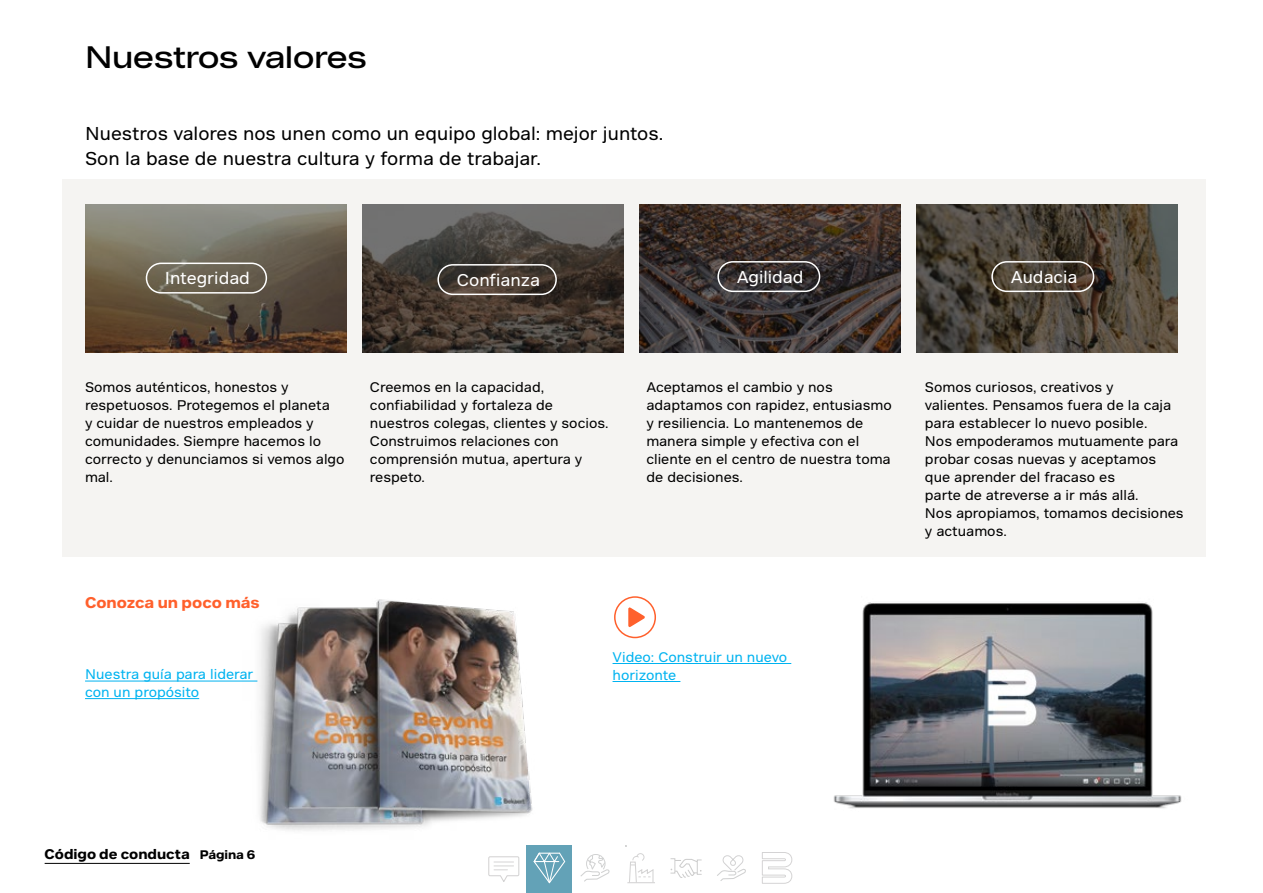
<style>
.page{position:relative;width:1263px;height:893px;background:#fff}
.page>*{position:absolute;margin:0;border:0;box-sizing:border-box;transform-origin:0 0}
.Title_X_X_-_Black_reg{font:30px "Bekaert Headline";color:#000}
.BRO_Intro_text{font:18px/25.5px "Bekaert Text";color:#000}
.SubtitleBlueFrame{font:16.5px "Bekaert Text";color:#fff}
.Subtitle_-_Orange_Bold_pt_10{font:700 15px "Bekaert Text";color:#ff602c}
.BRO_Body_text{font:13.5px/18px "Bekaert Text";color:#000}
.BRO_url{font:13.5px/17.5px "Bekaert Text";color:#00b3f0}
.BRO_Body_text-2{font:13.5px/18px "Bekaert Text";color:#00b3f0}
.t1{font:700 13.5px "Bekaert Text";color:#000}
.s1{font-size:12px}
</style>
<div class="page">
<hr style="left:85px;top:681px;width:172px;height:1px;background:#00b3f0">
<hr style="left:85px;top:698px;width:114px;height:1px;background:#00b3f0">
<img style="left:235px;top:599px;width:298px;height:271px">
<img style="left:791px;top:552px;width:415px;height:257px">
<hr style="left:612px;top:663px;width:179px;height:1px;background:#00b3f0">
<hr style="left:612px;top:681px;width:68px;height:1px;background:#00b3f0">
<svg style="left:628px;top:607px;width:17px;height:20px"></svg>
<div style="left:614px;top:596px;width:42px;height:42px;border:2px solid #ff602c;border-radius:50%"></div>
<div style="left:62px;top:179px;width:1143px;height:378px;background:#f5f4f2"></div>
<svg style="left:85px;top:204px;width:262px;height:148px;background:#685d4e"></svg>
<svg style="left:362px;top:204px;width:262px;height:148px;background:#4b443e"></svg>
<svg style="left:639px;top:204px;width:262px;height:148px;background:#3d3330"></svg>
<svg style="left:916px;top:204px;width:262px;height:148px;background:#4a4338"></svg>
<div style="left:146px;top:263px;width:121px;height:31px;border:2px solid #fff;border-radius:15px"></div>
<div style="left:437px;top:264px;width:120px;height:31px;border:2px solid #fff;border-radius:15px"></div>
<div style="left:717px;top:261px;width:103px;height:31px;border:2px solid #fff;border-radius:15px"></div>
<div style="left:991px;top:261px;width:103px;height:31px;border:2px solid #fff;border-radius:15px"></div>
<svg style="left:488px;top:856px;width:32px;height:26px"></svg>
<svg style="left:627px;top:853px;width:28px;height:31px"></svg>
<svg style="left:717px;top:855px;width:29px;height:26px"></svg>
<svg style="left:670px;top:858px;width:32px;height:20px"></svg>
<svg style="left:762px;top:852px;width:30px;height:32px"></svg>
<svg style="left:580px;top:854px;width:30px;height:28px"></svg>
<div style="left:527px;top:845px;width:45px;height:48px;background:#63a2b7"></div>
<svg style="left:533px;top:852px;width:33px;height:32px"></svg>
<hr style="left:45px;top:863px;width:145px;height:1px;background:#000">
<p class="Title_X_X_-_Black_reg" style="left:85px;top:38px;width:283px">Nuestros valores</p>
<p class="BRO_Intro_text" style="left:85px;top:121px;width:580px">Nuestros valores nos unen como un equipo global: mejor juntos.<br>Son la base de nuestra cultura y forma de trabajar.</p>
<p class="SubtitleBlueFrame" style="left:165px;top:268px;width:87px">Integridad</p>
<p class="SubtitleBlueFrame" style="left:457px;top:270px;width:85px">Confianza</p>
<p class="SubtitleBlueFrame" style="left:737px;top:267px;width:68px">Agilidad</p>
<p class="SubtitleBlueFrame" style="left:1011px;top:267px;width:68px">Audacia</p>
<p class="BRO_Body_text" style="left:85px;top:378px;width:261px">Somos auténticos, honestos y respetuosos. Protegemos el planeta<br>y cuidar de nuestros empleados y comunidades. Siempre hacemos lo correcto y denunciamos si vemos algo mal.</p>
<p class="BRO_Body_text" style="left:370px;top:378px;width:240px">Creemos en la capacidad, confiabilidad y fortaleza de nuestros colegas, clientes y socios.<br>Construimos relaciones con comprensión mutua, apertura y respeto.</p>
<p class="BRO_Body_text" style="left:646px;top:378px;width:247px">Aceptamos el cambio y nos adaptamos con rapidez, entusiasmo y resiliencia. Lo mantenemos de manera simple y efectiva con el cliente en el centro de nuestra toma de decisiones.</p>
<p class="BRO_Body_text" style="left:925px;top:378px;width:260px">Somos curiosos, creativos y<br>valientes. Pensamos fuera de la caja para establecer lo nuevo posible.<br>Nos empoderamos mutuamente para probar cosas nuevas y aceptamos que aprender del fracaso es<br>parte de atreverse a ir más allá.<br>Nos apropiamos, tomamos decisiones y actuamos.</p>
<p class="Subtitle_-_Orange_Bold_pt_10" style="left:85px;top:593px;width:176px">Conozca un poco más</p>
<p class="BRO_url" style="left:85px;top:666px;width:170px">Nuestra guía para liderar con un propósito</p>
<p class="t1" style="left:45px;top:845px;width:212px">Código de conducta <span class="s1">Página 6</span></p>
<p class="BRO_Body_text-2" style="left:612px;top:648px;width:176px">Video: Construir un nuevo horizonte</p>
</div>
